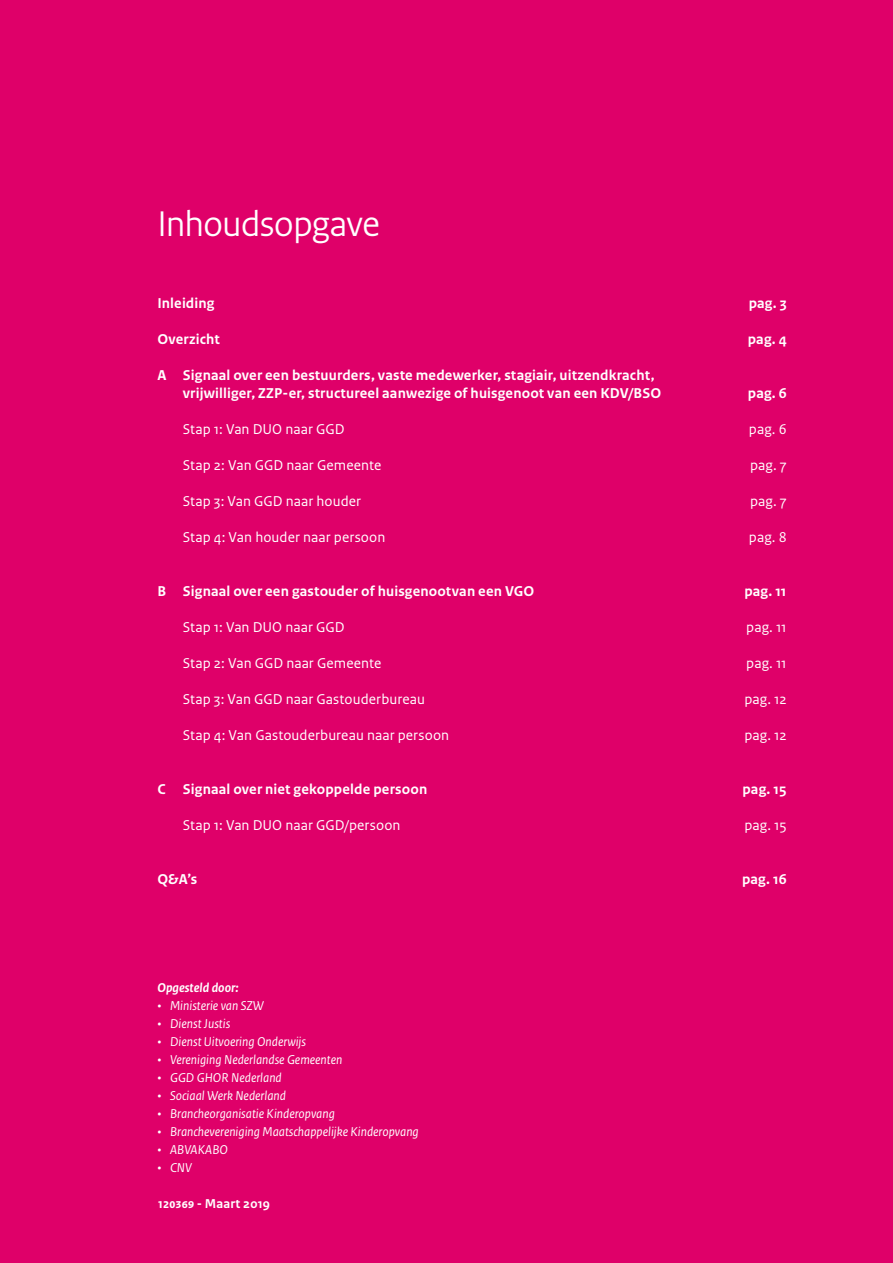
<style>
.page{position:relative;width:893px;height:1263px;background:#df0069}
.page>*{position:absolute;margin:0;border:0;box-sizing:border-box;transform-origin:0 0}
.Inhoud_kop{font:37.5px "Rijksoverheid Sans Heading";letter-spacing:-.01em;color:#fff}
.Inhoud_niveau_3{font:15px "Rijksoverheid Sans Text";letter-spacing:.005em;color:#fff}
.inhoud_niveau2{font:700 15px/18px "Rijksoverheid Sans Text";letter-spacing:.01em;color:#fff}
.t1{font:italic 13.5px "Rijksoverheid Sans Text";color:#fff}
.Tekst_onder_inhoudso{font:700 13.5px "Rijksoverheid Sans Text";letter-spacing:.015em;color:#fff}
._02_RO_Subtitel{font:italic 700 13.5px "Rijksoverheid Sans Text";color:#fff}
</style>
<div class="page">
<p class="Inhoud_kop" style="left:157px;top:202px;width:224px">Inhoudsopgave</p>
<p class="inhoud_niveau2" style="left:157px;top:294px;width:59px">Inleiding</p>
<p class="inhoud_niveau2" style="left:749px;top:294px;width:39px">pag. 3</p>
<p class="inhoud_niveau2" style="left:157px;top:330px;width:64px">Overzicht</p>
<p class="inhoud_niveau2" style="left:748px;top:330px;width:40px">pag. 4</p>
<p class="inhoud_niveau2" style="left:183px;top:366px;width:480px;text-indent:-26px">A Signaal over een bestuurders, vaste medewerker, stagiair, uitzendkracht, vrijwilliger, ZZP-er, structureel aanwezige of huisgenoot van een KDV/BSO</p>
<p class="inhoud_niveau2" style="left:748px;top:384px;width:40px">pag. 6</p>
<p class="Inhoud_niveau_3" style="left:183px;top:420px;width:163px">Stap 1: Van DUO naar GGD</p>
<p class="Inhoud_niveau_3" style="left:749px;top:420px;width:39px">pag. 6</p>
<p class="Inhoud_niveau_3" style="left:183px;top:456px;width:200px">Stap 2: Van GGD naar Gemeente</p>
<p class="Inhoud_niveau_3" style="left:750px;top:456px;width:38px">pag. 7</p>
<p class="Inhoud_niveau_3" style="left:183px;top:492px;width:180px">Stap 3: Van GGD naar houder</p>
<p class="Inhoud_niveau_3" style="left:750px;top:492px;width:38px">pag. 7</p>
<p class="Inhoud_niveau_3" style="left:183px;top:528px;width:204px">Stap 4: Van houder naar persoon</p>
<p class="Inhoud_niveau_3" style="left:749px;top:528px;width:39px">pag. 8</p>
<p class="inhoud_niveau2" style="left:157px;top:582px;width:379px">B Signaal over een gastouder of huisgenootvan een VGO</p>
<p class="inhoud_niveau2" style="left:744px;top:582px;width:44px">pag. 11</p>
<p class="Inhoud_niveau_3" style="left:183px;top:618px;width:163px">Stap 1: Van DUO naar GGD</p>
<p class="Inhoud_niveau_3" style="left:746px;top:618px;width:42px">pag. 11</p>
<p class="Inhoud_niveau_3" style="left:183px;top:654px;width:200px">Stap 2: Van GGD naar Gemeente</p>
<p class="Inhoud_niveau_3" style="left:746px;top:654px;width:42px">pag. 11</p>
<p class="Inhoud_niveau_3" style="left:183px;top:690px;width:244px">Stap 3: Van GGD naar Gastouderbureau</p>
<p class="Inhoud_niveau_3" style="left:744px;top:690px;width:44px">pag. 12</p>
<p class="Inhoud_niveau_3" style="left:183px;top:726px;width:268px">Stap 4: Van Gastouderbureau naar persoon</p>
<p class="Inhoud_niveau_3" style="left:744px;top:726px;width:44px">pag. 12</p>
<p class="inhoud_niveau2" style="left:157px;top:780px;width:271px">C Signaal over niet gekoppelde persoon</p>
<p class="inhoud_niveau2" style="left:742px;top:780px;width:46px">pag. 15</p>
<p class="Inhoud_niveau_3" style="left:183px;top:816px;width:219px">Stap 1: Van DUO naar GGD/persoon</p>
<p class="Inhoud_niveau_3" style="left:744px;top:816px;width:44px">pag. 15</p>
<p class="inhoud_niveau2" style="left:157px;top:870px;width:42px">Q&amp;A’s</p>
<p class="inhoud_niveau2" style="left:742px;top:870px;width:46px">pag. 16</p>
<p class="_02_RO_Subtitel" style="left:157px;top:980px;width:83px">Opgesteld door:</p>
<p class="t1" style="left:157px;top:998px;width:108px">• Ministerie van SZW</p>
<p class="t1" style="left:157px;top:1016px;width:74px">• Dienst Justis</p>
<p class="t1" style="left:157px;top:1034px;width:150px">• Dienst Uitvoering Onderwijs</p>
<p class="t1" style="left:157px;top:1052px;width:187px">• Vereniging Nederlandse Gemeenten</p>
<p class="t1" style="left:157px;top:1070px;width:126px">• GGD GHOR Nederland</p>
<p class="t1" style="left:157px;top:1088px;width:130px">• Sociaal Werk Nederland</p>
<p class="t1" style="left:157px;top:1106px;width:179px">• Brancheorganisatie Kinderopvang</p>
<p class="t1" style="left:157px;top:1124px;width:263px">• Branchevereniging Maatschappelijke Kinderopvang</p>
<p class="t1" style="left:157px;top:1142px;width:72px">• ABVAKABO</p>
<p class="t1" style="left:157px;top:1160px;width:36px">• CNV</p>
<p class="Tekst_onder_inhoudso" style="left:157px;top:1196px;width:114px">120369 - Maart 2019</p>
</div>
